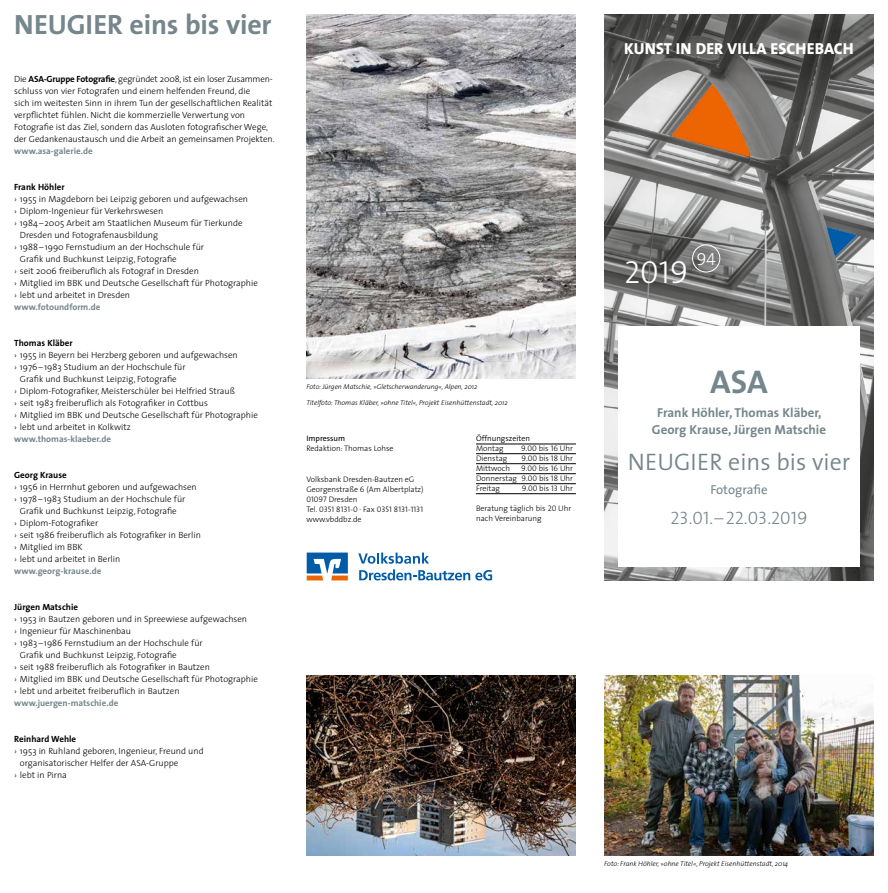
<style>
.page{position:relative;width:888px;height:893px;background:#fff}
.page>*{position:absolute;margin:0;border:0;box-sizing:border-box;transform-origin:0 0}
.t1{font:700 33px "The Sans";color:#75868c}
.t2{font:32px "The Sans Light Caps";color:#fff}
.t3{font:700 28px "The Sans";letter-spacing:-.005em;color:#75868c}
.t4{font:300 24px "The Sans";color:#75868c}
.t5{font:18px "The Sans Light Caps";color:#75868c}
.t6{font:17.5px "The Sans Light Caps";color:#fff}
.t7{font:800 16px "The Sans";letter-spacing:.005em;color:#fff}
.t8{font:700 13px/17px "The Sans";color:#75868c;text-align:center}
.t9{font:13px "The Sans";color:#75868c}
.t10{font:300 9px/12px "The Sans";color:#000}
.t11{font:700 9px "The Sans";color:#75868c}
.t12{font:700 9px "The Sans";color:#000}
.t13{font:300 8px/10px "The Sans";color:#000}
.t14{font:8px "The Sans Light Caps";color:#000}
.t15{font:300 8px "The Sans";color:#000}
.t16{font:8px "The Sans";color:#000}
.t17{font:italic 300 7px "The Sans";color:#000}
.s1{font-weight:700}
.s2{font-family:"The Sans Light Caps";font-weight:400}
.s3{font-family:"The Sans";font-weight:300}
</style>
<div class="page">
<img style="left:604px;top:676px;width:269px;height:179px">
<img style="left:306px;top:676px;width:269px;height:179px">
<img style="left:604px;top:14px;width:269px;height:566px">
<div style="left:618px;top:326px;width:241px;height:241px;background:#fff"></div>
<div style="left:692px;top:244px;width:28px;height:28px;border:1px solid #fff;border-radius:50%"></div>
<svg style="left:358px;top:553px;width:134px;height:27px"></svg>
<svg style="left:306px;top:553px;width:42px;height:27px"></svg>
<hr style="left:476px;top:444px;width:99px;height:1px;background:#000">
<hr style="left:476px;top:453px;width:99px;height:1px;background:#000">
<hr style="left:476px;top:463px;width:99px;height:1px;background:#000">
<hr style="left:476px;top:473px;width:99px;height:1px;background:#000">
<hr style="left:476px;top:483px;width:99px;height:1px;background:#000">
<hr style="left:476px;top:493px;width:99px;height:1px;background:#000">
<img style="left:306px;top:14px;width:269px;height:364px">
<h3 class="t3" style="left:14px;top:2px;width:259px">NEUGIER eins bis vier</h3>
<p class="t10" style="left:14px;top:73px;width:262px">Die <span class="s1">ASA-Gruppe Fotografie</span>, gegründet 2008, ist ein loser Zusammen&shy;schluss von vier Fotografen und einem helfenden Freund, die<br>sich im weitesten Sinn in ihrem Tun der gesellschaftlichen Realität verpflichtet fühlen. Nicht die kommerzielle Verwertung von Fotografie ist das Ziel, sondern das Ausloten fotografischer Wege, der Gedankenaustausch und die Arbeit an gemeinsamen Projekten.</p>
<p class="t11" style="left:14px;top:144px;width:80px">www.asa-galerie.de</p>
<p class="t12" style="left:14px;top:180px;width:52px">Frank Höhler</p>
<p class="t10" style="left:14px;top:193px;width:235px">› 1955 in Magdeborn bei Leipzig geboren und aufgewachsen</p>
<p class="t10" style="left:14px;top:205px;width:151px">› Diplom-Ingenieur für Verkehrswesen</p>
<p class="t10" style="left:14px;top:217px;width:230px">› 1984–2005 Arbeit am Staatlichen Museum für Tierkunde</p>
<p class="t10" style="left:20px;top:229px;width:140px">Dresden und Fotografenausbildung</p>
<p class="t10" style="left:14px;top:241px;width:191px">› 1988–1990 Fernstudium an der Hochschule für</p>
<p class="t10" style="left:20px;top:253px;width:158px">Grafik und Buchkunst Leipzig, Fotografie</p>
<p class="t10" style="left:14px;top:265px;width:186px">› seit 2006 freiberuflich als Fotograf in Dresden</p>
<p class="t10" style="left:14px;top:277px;width:245px">› Mitglied im BBK und Deutsche Gesellschaft für Photographie</p>
<p class="t10" style="left:14px;top:289px;width:117px">› lebt und arbeitet in Dresden</p>
<p class="t11" style="left:14px;top:300px;width:88px">www.fotoundform.de</p>
<p class="t12" style="left:14px;top:336px;width:60px">Thomas Kläber</p>
<p class="t10" style="left:14px;top:349px;width:225px">› 1955 in Beyern bei Herzberg geboren und aufgewachsen</p>
<p class="t10" style="left:14px;top:361px;width:173px">› 1976–1983 Studium an der Hochschule für</p>
<p class="t10" style="left:20px;top:373px;width:158px">Grafik und Buchkunst Leipzig, Fotografie</p>
<p class="t10" style="left:14px;top:385px;width:222px">› Diplom-Fotografiker, Meisterschüler bei Helfried Strauß</p>
<p class="t10" style="left:14px;top:397px;width:195px">› seit 1983 freiberuflich als Fotografiker in Cottbus</p>
<p class="t10" style="left:14px;top:409px;width:245px">› Mitglied im BBK und Deutsche Gesellschaft für Photographie</p>
<p class="t10" style="left:14px;top:421px;width:118px">› lebt und arbeitet in Kolkwitz</p>
<p class="t11" style="left:14px;top:432px;width:98px">www.thomas-klaeber.de</p>
<p class="t12" style="left:14px;top:468px;width:54px">Georg Krause</p>
<p class="t10" style="left:14px;top:481px;width:184px">› 1956 in Herrnhut geboren und aufgewachsen</p>
<p class="t10" style="left:14px;top:493px;width:173px">› 1978–1983 Studium an der Hochschule für</p>
<p class="t10" style="left:20px;top:505px;width:158px">Grafik und Buchkunst Leipzig, Fotografie</p>
<p class="t10" style="left:14px;top:517px;width:86px">› Diplom-Fotografiker</p>
<p class="t10" style="left:14px;top:529px;width:188px">› seit 1986 freiberuflich als Fotografiker in Berlin</p>
<p class="t10" style="left:14px;top:541px;width:70px">› Mitglied im BBK</p>
<p class="t10" style="left:14px;top:553px;width:108px">› lebt und arbeitet in Berlin</p>
<p class="t11" style="left:14px;top:564px;width:89px">www.georg-krause.de</p>
<p class="t12" style="left:14px;top:600px;width:65px">Jürgen Matschie</p>
<p class="t10" style="left:14px;top:613px;width:234px">› 1953 in Bautzen geboren und in Spreewiese aufgewachsen</p>
<p class="t10" style="left:14px;top:625px;width:118px">› Ingenieur für Maschinenbau</p>
<p class="t10" style="left:14px;top:637px;width:190px">› 1983–1986 Fernstudium an der Hochschule für</p>
<p class="t10" style="left:20px;top:649px;width:158px">Grafik und Buchkunst Leipzig, Fotografie</p>
<p class="t10" style="left:14px;top:661px;width:197px">› seit 1988 freiberuflich als Fotografiker in Bautzen</p>
<p class="t10" style="left:14px;top:673px;width:245px">› Mitglied im BBK und Deutsche Gesellschaft für Photographie</p>
<p class="t10" style="left:14px;top:685px;width:167px">› lebt und arbeitet freiberuflich in Bautzen</p>
<p class="t11" style="left:14px;top:696px;width:106px">www.juergen-matschie.de</p>
<p class="t12" style="left:14px;top:732px;width:64px">Reinhard Wehle</p>
<p class="t10" style="left:14px;top:745px;width:191px">› 1953 in Ruhland geboren, Ingenieur, Freund und</p>
<p class="t10" style="left:20px;top:757px;width:160px">organisatorischer Helfer der ASA-Gruppe</p>
<p class="t10" style="left:14px;top:769px;width:54px">› lebt in Pirna</p>
<p class="t17" style="left:306px;top:381px;width:173px">Foto: Jürgen Matschie, »Gletscherwanderung«, Alpen, 2012</p>
<p class="t17" style="left:306px;top:397px;width:203px">Titelfoto: Thomas Kläber, »ohne Titel«, Projekt Eisenhüttenstadt, 2012</p>
<p class="t16" style="left:306px;top:432px;width:40px">Impressum</p>
<p class="t13" style="left:306px;top:443px;width:89px">Redaktion: Thomas Lohse</p>
<p class="t13" style="left:306px;top:474px;width:119px">Volksbank Dresden-Bautzen eG<br>Georgenstraße <span class="s2">6</span> (Am Albertplatz)<br><span class="s2">01097</span> Dresden</p>
<p class="t14" style="left:306px;top:503px;width:118px"><span class="s3">Tel.</span> 0351 8131-0 <span class="s3">· Fax</span> 0351 8131-1131</p>
<p class="t13" style="left:306px;top:514px;width:56px">www.vbddbz.de</p>
<p class="t15" style="left:476px;top:432px;width:55px">Öffnungszeiten</p>
<p class="t13" style="left:476px;top:443px;width:29px">Montag</p>
<p class="t14" style="left:521px;top:442px;width:53px">9.00 <span class="s3">bis</span> 16 <span class="s3">Uhr</span></p>
<p class="t13" style="left:476px;top:453px;width:33px">Dienstag</p>
<p class="t14" style="left:521px;top:452px;width:53px">9.00 <span class="s3">bis</span> 18 <span class="s3">Uhr</span></p>
<p class="t13" style="left:476px;top:463px;width:35px">Mittwoch</p>
<p class="t14" style="left:521px;top:462px;width:53px">9.00 <span class="s3">bis</span> 16 <span class="s3">Uhr</span></p>
<p class="t13" style="left:476px;top:473px;width:98px">Donnerstag <span class="s2">9.00</span> bis <span class="s2">18</span> Uhr<br>Freitag</p>
<p class="t14" style="left:521px;top:482px;width:53px">9.00 <span class="s3">bis</span> 13 <span class="s3">Uhr</span></p>
<p class="t13" style="left:476px;top:503px;width:97px">Beratung täglich bis <span class="s2">20</span> Uhr nach Vereinbarung</p>
<h3 class="t7" style="left:624px;top:35px;width:231px">KUNST IN DER VILLA ESCHEBACH</h3>
<h2 class="t2" style="left:624px;top:246px;width:66px">2019</h2>
<h3 class="t6" style="left:696px;top:244px;width:21px">94</h3>
<h1 class="t1" style="left:710px;top:354px;width:59px">ASA</h1>
<h3 class="t8" style="left:651px;top:403px;width:176px">Frank Höhler, Thomas Kläber,<br>Georg Krause, Jürgen Matschie</h3>
<h3 class="t4" style="left:627px;top:442px;width:224px">NEUGIER eins bis vier</h3>
<h3 class="t9" style="left:710px;top:479px;width:59px">Fotografie</h3>
<h3 class="t5" style="left:670px;top:503px;width:138px">23.01. – 22.03.2019</h3>
<p class="t17" style="left:604px;top:858px;width:185px">Foto: Frank Höhler, »ohne Titel«, Projekt Eisenhüttenstadt, 2014</p>
</div>
